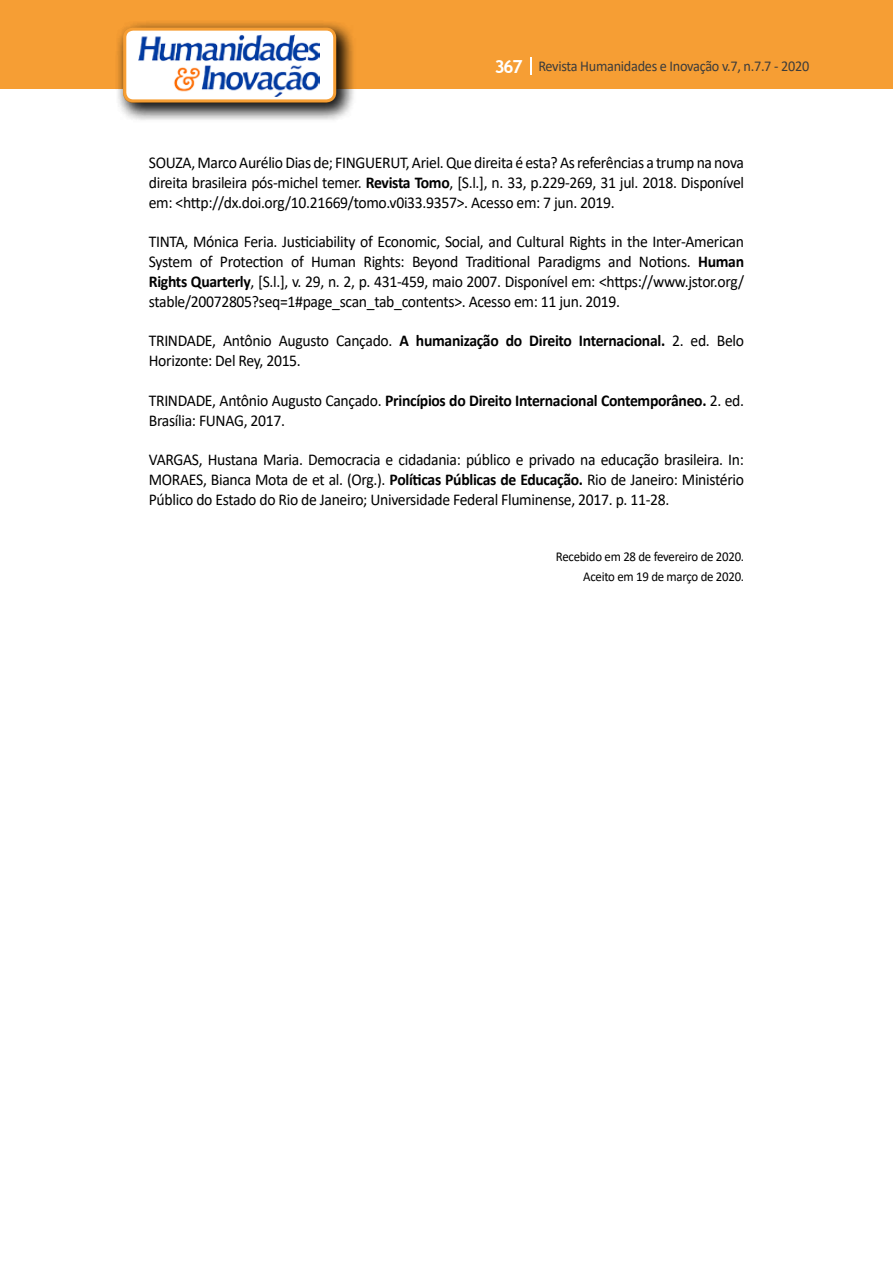
<style>
.page{position:relative;width:893px;height:1263px;background:#fff}
.page>*{position:absolute;margin:0;border:0;box-sizing:border-box;transform-origin:0 0}
.t1{font:16.5px/19.8px "Calibri";letter-spacing:-.02em;color:#000;text-align:justify;scale:.95 1}
.t2{font:15px "Calibri";letter-spacing:-.02em;color:#3c3c3b;scale:.95 1}
.t3{font:13.5px/19.8px "Calibri";letter-spacing:-.02em;color:#000;text-align:right;scale:.95 1}
.s1{font-family:"Trebuchet MS";font-weight:700;font-size:18px;color:#fff}
.s2{font-weight:700}
</style>
<div class="page">
<div style="left:0;top:0;width:893px;height:88px;background:#f69e34"></div>
<svg style="left:530px;top:57px;width:2px;height:18px"></svg>
<div style="left:115px;top:19px;width:241px;height:103px;background:#000;opacity:.75"></div>
<div style="left:125px;top:29px;width:210px;height:72px;background:#fff;border-radius:9px"></div>
<img style="left:139px;top:35px;width:180px;height:62px">
<div style="left:123px;top:28px;width:213px;height:74px;border:3px solid #f69e34;border-radius:9px"></div>
<p class="t2" style="left:495px;top:56px;width:333px"><span class="s1">367</span> Revista Humanidades e Inovação v.7, n.7.7 - 2020</p>
<p class="t1" style="left:149px;top:152px;width:628px">SOUZA, Marco Aurélio Dias de; FINGUERUT, Ariel. Que direita é esta? As referências a trump na nova direita brasileira pós-michel temer. <span class="s2">Revista Tomo</span>, [S.l.], n. 33, p.229-269, 31 jul. 2018. Disponível em: &lt;http://dx.doi.org/10.21669/tomo.v0i33.9357&gt;. Acesso em: 7 jun. 2019.</p>
<p class="t1" style="left:149px;top:232px;width:628px">TINTA, Mónica Feria. Justiciability of Economic, Social, and Cultural Rights in the Inter-American System of Protection of Human Rights: Beyond Traditional Paradigms and Notions. <span class="s2">Human Rights Quarterly</span>, [S.l.], v. 29, n. 2, p. 431-459, maio 2007. Disponível em: &lt;https://www.jstor.org/ stable/20072805?seq=1#page_scan_tab_contents&gt;. Acesso em: 11 jun. 2019.</p>
<p class="t1" style="left:149px;top:331px;width:628px">TRINDADE, Antônio Augusto Cançado. <span class="s2">A humanização do Direito Internacional.</span> 2. ed. Belo<br>Horizonte: Del Rey, 2015.</p>
<p class="t1" style="left:149px;top:390px;width:628px">TRINDADE, Antônio Augusto Cançado. <span class="s2">Princípios do Direito Internacional Contemporâneo.</span> 2. ed.<br>Brasília: FUNAG, 2017.</p>
<p class="t1" style="left:149px;top:449px;width:628px">VARGAS, Hustana Maria. Democracia e cidadania: público e privado na educação brasileira. In:<br>MORAES, Bianca Mota de et al. (Org.). <span class="s2">Políticas Públicas de Educação.</span> Rio de Janeiro: Ministério Público do Estado do Rio de Janeiro; Universidade Federal Fluminense, 2017. p. 11-28.</p>
<p class="t3" style="left:556px;top:546px;width:200px">Recebido em 28 de fevereiro de 2020.<br>Aceito em 19 de março de 2020.</p>
</div>
